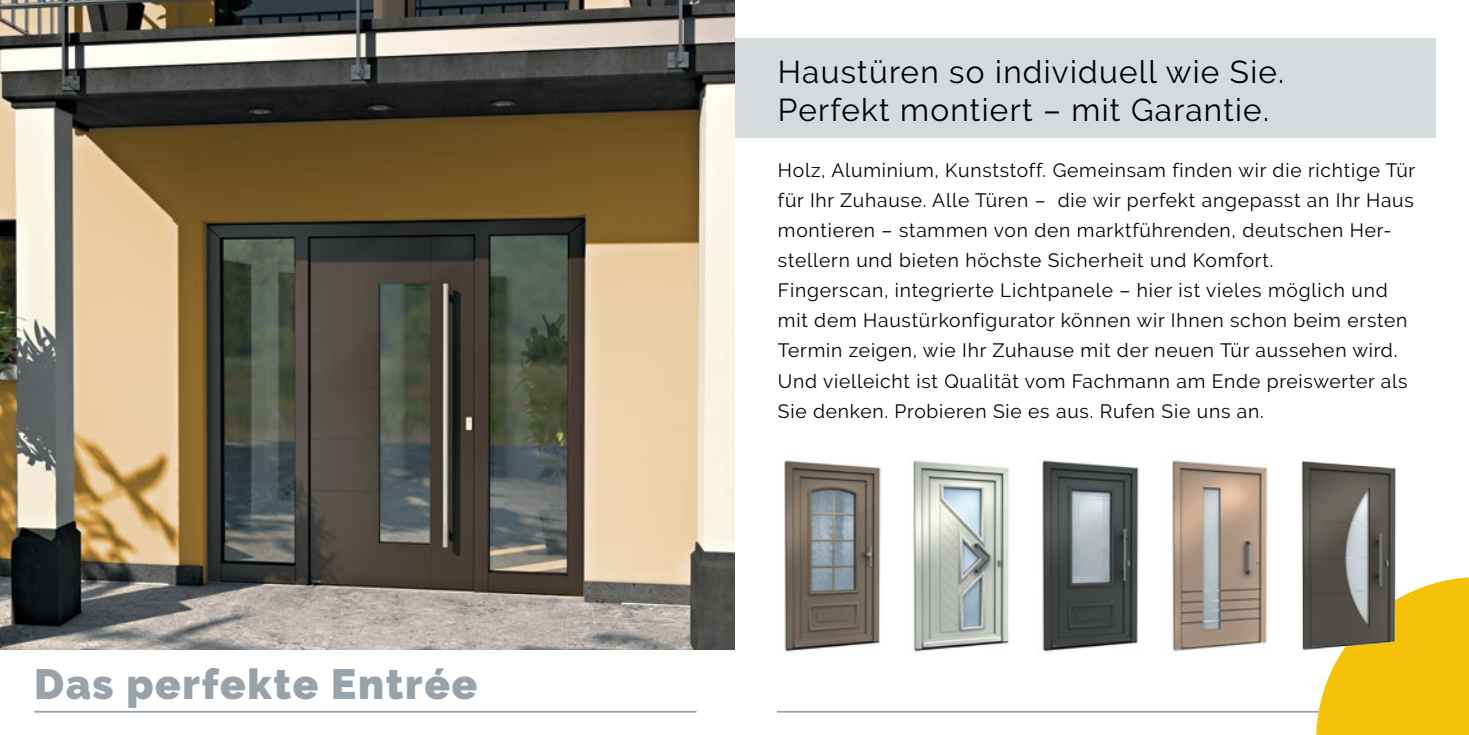
<style>
.page{position:relative;width:1469px;height:735px;background:#fff}
.page>*{position:absolute;margin:0;border:0;box-sizing:border-box;transform-origin:0 0}
.t1{font:900 42px "Raleway";letter-spacing:.04em;color:#97a2aa}
.t2{font:31.5px/37.8px "Raleway";letter-spacing:.04em;color:#000}
.t3{font:19.25px/30.1px "Raleway";letter-spacing:.04em;color:#000}
</style>
<div class="page">
<div style="left:734px;top:38px;width:701px;height:100px;background:#d5dadd"></div>
<img style="left:0;top:0;width:734px;height:649px">
<img style="left:784px;top:460px;width:97px;height:192px">
<img style="left:913px;top:460px;width:96px;height:192px">
<img style="left:1042px;top:460px;width:97px;height:192px">
<img style="left:1172px;top:460px;width:96px;height:192px">
<hr style="left:34px;top:710px;width:662px;height:2px;background:#97a2aa">
<hr style="left:777px;top:710px;width:662px;height:2px;background:#97a2aa">
<svg style="left:1316px;top:577px;width:152px;height:157px;background:#f5c61a"></svg>
<img style="left:1301px;top:461px;width:101px;height:193px">
<h1 class="t1" style="left:34px;top:659px;width:444px">Das perfekte Entrée</h1>
<h2 class="t2" style="left:778px;top:53px;width:508px">Haustüren so individuell wie Sie.<br>Perfekt montiert – mit Garantie.</h2>
<p class="t3" style="left:778px;top:155px;width:639px">Holz, Aluminium, Kunststoff. Gemeinsam finden wir die richtige Tür für Ihr Zuhause. Alle Türen – die wir perfekt angepasst an Ihr Haus montieren – stammen von den marktführenden, deutschen Her&shy;stellern und bieten höchste Sicherheit und Komfort.<br>Fingerscan, integrierte Lichtpanele – hier ist vieles möglich und mit dem Haustürkonfigurator können wir Ihnen schon beim ersten Termin zeigen, wie Ihr Zuhause mit der neuen Tür aussehen wird.<br>Und vielleicht ist Qualität vom Fachmann am Ende preiswerter als Sie denken. Probieren Sie es aus. Rufen Sie uns an.</p>
</div>
